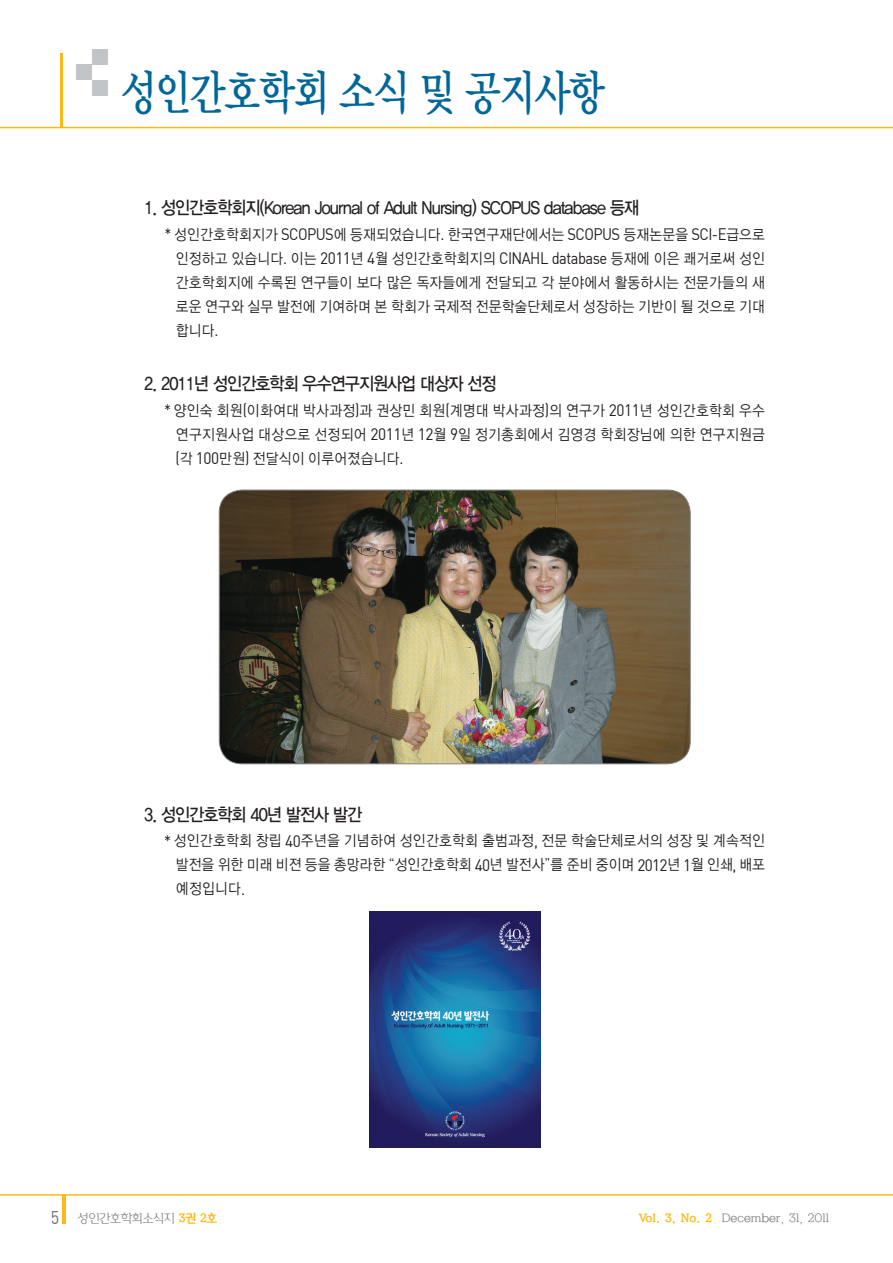
<style>
.page{position:relative;width:893px;height:1263px;background:#fff}
.page>*{position:absolute;margin:0;border:0;box-sizing:border-box;transform-origin:0 0}
.t1{font:48px "Y Mj O14";letter-spacing:-.1em;color:#016799;scale:.8 1}
.t2{font:18px "YDIYGO330";letter-spacing:-.05em;color:#231f20;scale:.9 1}
.t3{font:15px/24px "YDIYGO120 KSCPC EUC H";letter-spacing:-.04em;color:#231f20;text-align:justify;scale:.9 1}
.t4{font:12px "YDI Soma L KS Cpc EUC H";letter-spacing:-.05em;color:#808285}
.t5{font:12px "YDI Soma L KS Cpc EUC H";letter-spacing:-.1em;color:#808285}
.s1{font-family:"Dinreg";font-size:16.35px}
.s2{font-family:"Gulim"}
.s3{font-family:"Dinreg";font-size:18px;color:#6c6d70}
.s4{font-family:"YDI Soma M KS Cpc EUC H";color:#fcb814}
</style>
<div class="page">
<hr style="left:0;top:127px;width:893px;height:1px;background:#fcb814">
<hr style="left:0;top:1194px;width:893px;height:1px;background:#fcb814">
<div style="left:92px;top:49px;width:16px;height:15px;background:#c0c4c6"></div>
<div style="left:77px;top:64px;width:15px;height:16px;background:#c0c4c6"></div>
<div style="left:92px;top:80px;width:16px;height:16px;background:#c0c4c6"></div>
<img style="left:219px;top:490px;width:471px;height:274px">
<div style="left:219px;top:490px;width:472px;height:274px;border:1px solid #808285;border-radius:23px"></div>
<img style="left:369px;top:911px;width:171px;height:236px">
<hr style="left:62px;top:1195px;width:4px;height:29px;background:#fcb814">
<hr style="left:60px;top:53px;width:3px;height:75px;background:#fcb814">
<h1 class="t1" style="left:119px;top:69px;width:610px">성인간호학회 소식 및 공지사항</h1>
<p class="t2" style="left:144px;top:197px;width:552px">1. 성인간호학회지(Korean Journal of Adult Nursing) SCOPUS database 등재</p>
<p class="t3" style="left:176px;top:222px;width:657px;text-indent:-11px"><span class="s1">*</span> 성인간호학회지가 <span class="s1">SCOPUS</span>에 등재되었습니다<span class="s1">.</span> 한국연구재단에서는 <span class="s1">SCOPUS</span> 등재논문을 <span class="s1">SCI-E</span>급으로 인정하고 있습니다<span class="s1">.</span> 이는 <span class="s1">2011</span>년 <span class="s1">4</span>월 성인간호학회지의 <span class="s1">CINAHL database</span> 등재에 이은 쾌거로써 성인 간호학회지에 수록된 연구들이 보다 많은 독자들에게 전달되고 각 분야에서 활동하시는 전문가들의 새 로운 연구와 실무 발전에 기여하며 본 학회가 국제적 전문학술단체로서 성장하는 기반이 될 것으로 기대 합니다<span class="s1">.</span></p>
<p class="t2" style="left:144px;top:374px;width:393px">2. 2011년 성인간호학회 우수연구지원사업 대상자 선정</p>
<p class="t3" style="left:176px;top:399px;width:657px;text-indent:-12px"><span class="s1">*</span> 양인숙 회원<span class="s1">(</span>이화여대 박사과정<span class="s1">)</span>과 권상민 회원<span class="s1">(</span>계명대 박사과정<span class="s1">)</span>의 연구가 <span class="s1">2011</span>년 성인간호학회 우수 연구지원사업 대상으로 선정되어 <span class="s1">2011</span>년 <span class="s1">12</span>월 <span class="s1">9</span>일 정기총회에서 김영경 학회장님에 의한 연구지원금 <span class="s1">(</span>각 <span class="s1">100</span>만원<span class="s1">)</span> 전달식이 이루어졌습니다<span class="s1">.</span></p>
<p class="t2" style="left:144px;top:805px;width:244px">3. 성인간호학회 40년 발전사 발간</p>
<p class="t3" style="left:176px;top:829px;width:657px;text-indent:-12px"><span class="s1">*</span> 성인간호학회 창립 <span class="s1">40</span>주년을 기념하여 성인간호학회 출범과정<span class="s1">,</span> 전문 학술단체로서의 성장 및 계속적인 발전을 위한 미래 비젼 등을 총망라한 <span class="s2">“</span>성인간호학회 <span class="s1">40</span>년 발전사<span class="s2">”</span>를 준비 중이며 <span class="s1">2012</span>년 <span class="s1">1</span>월 인쇄<span class="s1">,</span> 배포 예정입니다<span class="s1">.</span></p>
<p class="t5" style="left:51px;top:1211px;width:169px"><span class="s3">5</span> 성인간호학회소식지 <span class="s4">3권 2호</span></p>
<p class="t4" style="left:638px;top:1211px;width:193px"><span class="s4">Vol. 3, No. 2</span> December, 31, 2011</p>
</div>
